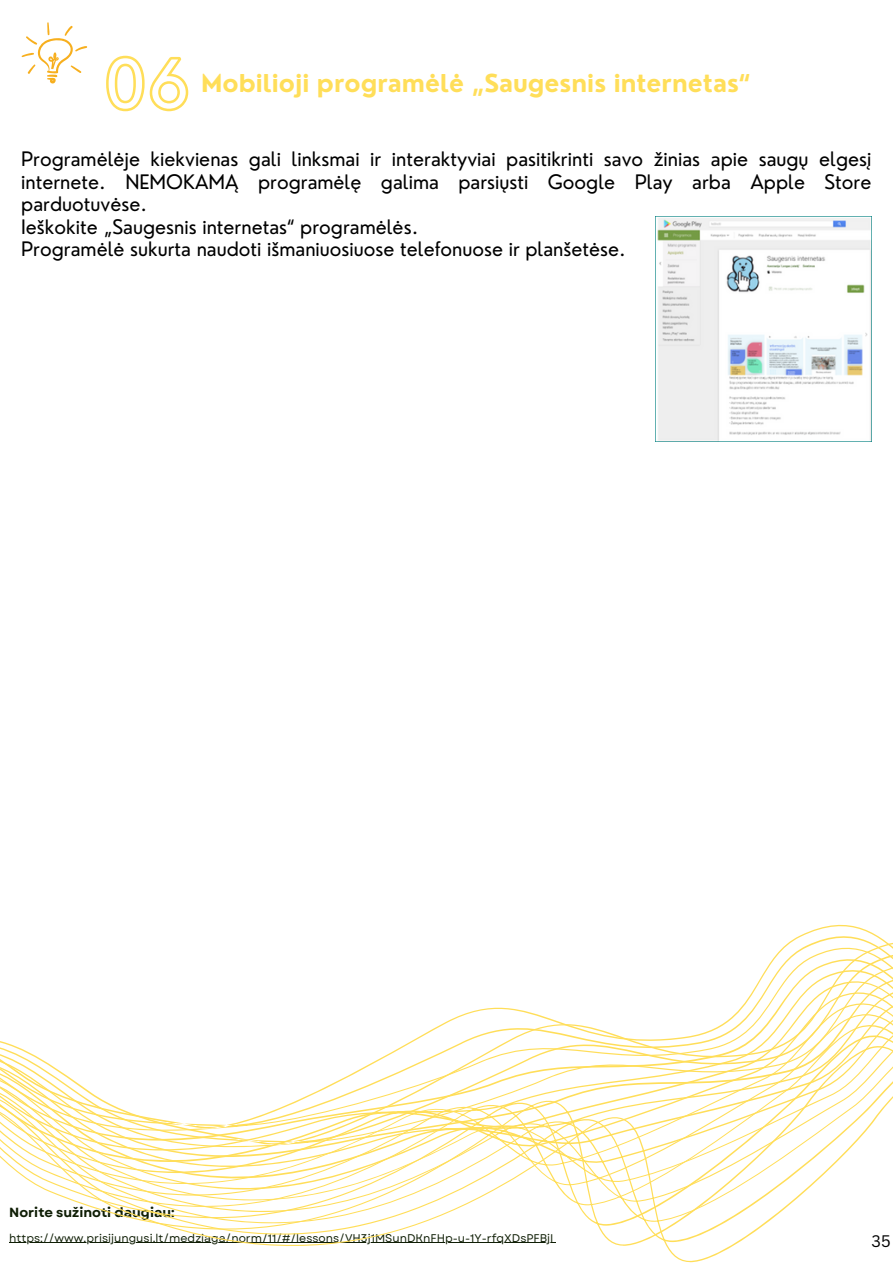
<style>
.page{position:relative;width:893px;height:1264px;background:#fff}
.page>*{position:absolute;margin:0;border:0;box-sizing:border-box;transform-origin:0 0}
.t1{font:700 24px "Nourd";color:#ffde59}
.t2{font:19.5px/22.5px "Nourd";color:#000;text-align:justify}
.t3{font:16.2px "Canva Sans";color:#000}
.t4{font:700 13.2px "Garet";color:#0f1e05}
.t5{font:11.1px "Garet";color:#0f1e05}
</style>
<div class="page">
<svg style="left:21px;top:22px;width:66px;height:62px"></svg>
<img style="left:655px;top:217px;width:216px;height:224px">
<svg style="left:106px;top:55px;width:83px;height:57px"></svg>
<svg style="left:0;top:926px;width:892px;height:336px"></svg>
<p class="t1" style="left:201px;top:68px;width:550px">Mobilioji programėlė „Saugesnis internetas“</p>
<p class="t2" style="left:21px;top:148px;width:851px">Programėlėje kiekvienas gali linksmai ir interaktyviai pasitikrinti savo žinias apie saugų elgesį internete. NEMOKAMĄ programėlę galima parsiųsti Google Play arba Apple Store parduotuvėse.</p>
<p class="t2" style="left:21px;top:215px;width:398px">Ieškokite „Saugesnis internetas“ programėlės.</p>
<p class="t2" style="left:21px;top:237px;width:606px">Programėlė sukurta naudoti išmaniuosiuose telefonuose ir planšetėse.</p>
<p class="t4" style="left:9px;top:1203px;width:167px">Norite sužinoti daugiau:</p>
<p class="t5" style="left:9px;top:1229px;width:546px">https://www.prisijungusi.lt/medziaga/norm/11/#/lessons/VH3j1MSunDKnFHp-u-1Y-rfqXDsPFBjI</p>
<p class="t3" style="left:871px;top:1229px;width:21px">35</p>
</div>
